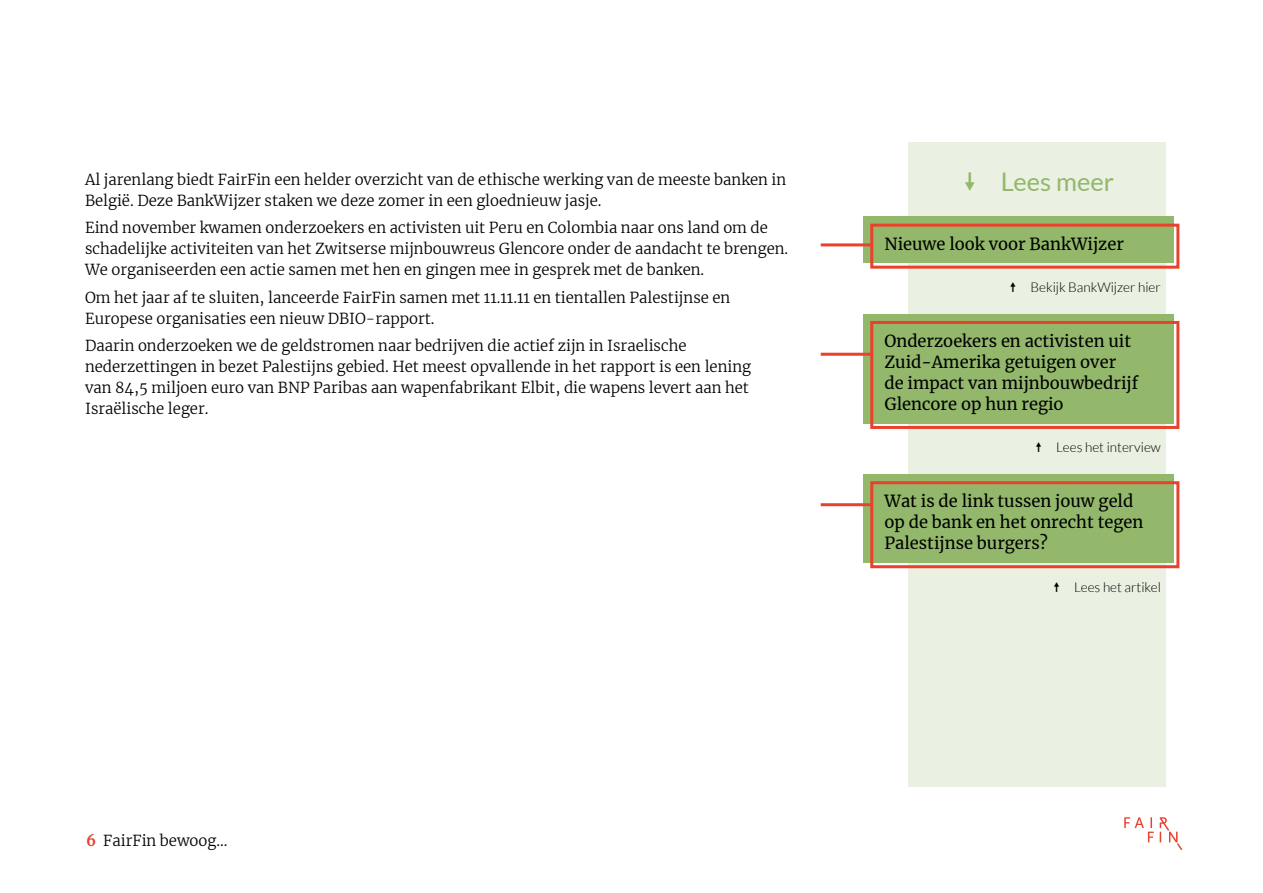
<style>
.page{position:relative;width:1263px;height:893px;background:#fff}
.page>*{position:absolute;margin:0;border:0;box-sizing:border-box;transform-origin:0 0}
.t1{font:25.5px "Lato";color:#93b86b}
.t2{font:16.5px/21px "Merriweather";color:#000}
.t3{font:300 15px/21px "Merriweather";color:#000}
.t4{font:300 13.5px "Lato";color:#000}
.s1{font-weight:700;color:#e8412c}
</style>
<div class="page">
<div style="left:908px;top:142px;width:257px;height:645px;background:#eaf0e2"></div>
<div style="left:863px;top:217px;width:311px;height:46px;background:#93b86b"></div>
<div style="left:870px;top:224px;width:309px;height:45px;border:3px solid #e8412c"></div>
<div style="left:863px;top:314px;width:311px;height:109px;background:#93b86b"></div>
<div style="left:870px;top:321px;width:309px;height:108px;border:3px solid #e8412c"></div>
<div style="left:863px;top:474px;width:311px;height:88px;background:#93b86b"></div>
<div style="left:870px;top:481px;width:309px;height:87px;border:3px solid #e8412c"></div>
<hr style="left:821px;top:243px;width:51px;height:3px;background:#e8412c">
<hr style="left:821px;top:353px;width:51px;height:3px;background:#e8412c">
<hr style="left:821px;top:503px;width:51px;height:3px;background:#e8412c">
<svg style="left:1124px;top:817px;width:30px;height:25px"></svg>
<svg style="left:1160px;top:817px;width:22px;height:33px"></svg>
<p class="t3" style="left:85px;top:168px;width:703px">Al jarenlang biedt FairFin een helder overzicht van de ethische werking van de meeste banken in<br>België. Deze BankWijzer staken we deze zomer in een gloednieuw jasje.</p>
<p class="t3" style="left:85px;top:217px;width:705px">Eind november kwamen onderzoekers en activisten uit Peru en Colombia naar ons land om de schadelijke activiteiten van het Zwitserse mijnbouwreus Glencore onder de aandacht te brengen.<br>We organiseerden een actie samen met hen en gingen mee in gesprek met de banken.</p>
<p class="t3" style="left:85px;top:286px;width:647px">Om het jaar af te sluiten, lanceerde FairFin samen met 11.11.11 en tientallen Palestijnse en<br>Europese organisaties een nieuw DBIO-rapport.</p>
<p class="t3" style="left:85px;top:335px;width:667px">Daarin onderzoeken we de geldstromen naar bedrijven die actief zijn in Israelische nederzettingen in bezet Palestijns gebied. Het meest opvallende in het rapport is een lening van 84,5 miljoen euro van BNP Paribas aan wapenfabrikant Elbit, die wapens levert aan het Israëlische leger.</p>
<p class="t3" style="left:86px;top:830px;width:143px"><span class="s1">6</span> FairFin bewoog…</p>
<h1 class="t1" style="left:962px;top:167px;width:153px">❖ Lees meer</h1>
<p class="t2" style="left:884px;top:233px;width:241px">Nieuwe look voor BankWijzer</p>
<p class="t4" style="left:1009px;top:280px;width:153px">◆ Bekijk BankWijzer hier</p>
<p class="t2" style="left:884px;top:330px;width:255px">Onderzoekers en activisten uit<br>Zuid-Amerika getuigen over de impact van mijnbouwbedrijf<br>Glencore op hun regio</p>
<p class="t4" style="left:1035px;top:440px;width:127px">◆ Lees het interview</p>
<p class="t2" style="left:884px;top:490px;width:260px">Wat is de link tussen jouw geld op de bank en het onrecht tegen<br>Palestijnse burgers?</p>
<p class="t4" style="left:1053px;top:580px;width:110px">◆ Lees het artikel</p>
</div>
